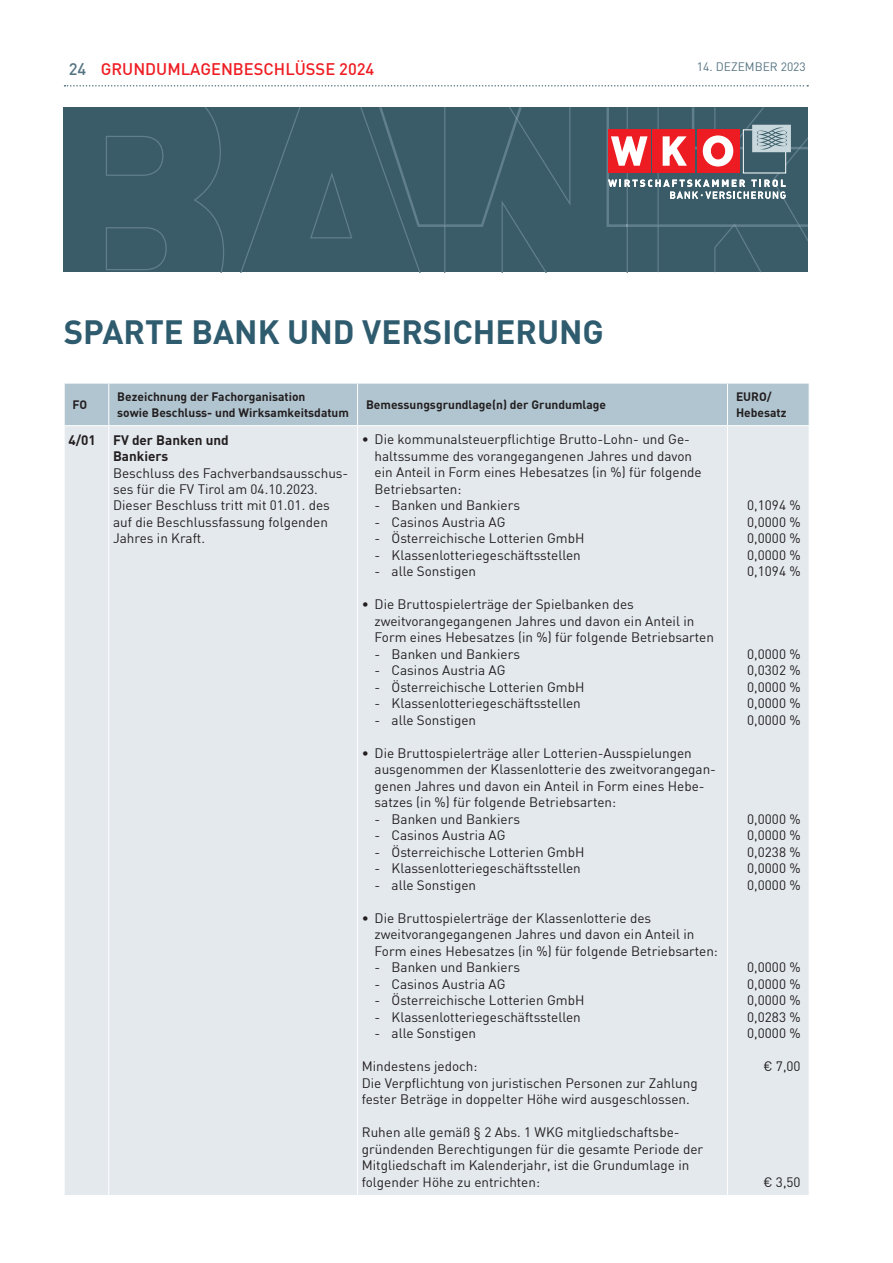
<style>
.page{position:relative;width:893px;height:1263px;background:#fff}
.page>*{position:absolute;margin:0;border:0;box-sizing:border-box;transform-origin:0 0}
.t1{font:700 33px "DIN";color:#2e5b6e}
.t2{font:500 16.5px "DIN";color:#ee1d23}
.t3{font:13.5px/16.5px "DIN";color:#231f20}
.t4{font:700 13.5px/16.5px "DIN";color:#231f20}
.t5{font:700 12px/16.5px "DIN";color:#231f20}
.t6{font:12px "DIN";color:#557482}
.s1{color:#557482}
</style>
<div class="page">
<svg style="left:65px;top:85px;width:743px;height:2px"></svg>
<div style="left:65px;top:384px;width:744px;height:41px;background:#b1c5d0"></div>
<div style="left:65px;top:426px;width:744px;height:769px;background:#e4e9ed"></div>
<hr style="left:108px;top:383px;width:1px;height:42px;background:#fff">
<hr style="left:357px;top:383px;width:1px;height:42px;background:#fff">
<hr style="left:727px;top:383px;width:1px;height:42px;background:#fff">
<hr style="left:108px;top:426px;width:1px;height:769px;background:#fff">
<hr style="left:357px;top:426px;width:1px;height:769px;background:#fff">
<hr style="left:727px;top:426px;width:1px;height:769px;background:#fff">
<svg style="left:64px;top:107px;width:744px;height:166px;background:#47606c"></svg>
<p class="t2" style="left:69px;top:58px;width:307px"><span class="s1">24</span> GRUNDUMLAGENBESCHLÜSSE 2024</p>
<p class="t6" style="left:697px;top:59px;width:110px">14. DEZEMBER 2023</p>
<h1 class="t1" style="left:64px;top:310px;width:542px">SPARTE BANK UND VERSICHERUNG</h1>
<p class="t5" style="left:73px;top:396px;width:16px">FO</p>
<p class="t5" style="left:117px;top:388px;width:233px">Bezeichnung der Fachorganisation<br>sowie Beschluss- und Wirksamkeitsdatum</p>
<p class="t5" style="left:366px;top:396px;width:242px">Bemessungsgrundlage(n) der Grundumlage</p>
<p class="t5" style="left:736px;top:388px;width:52px">EURO/<br>Hebesatz</p>
<p class="t4" style="left:68px;top:431px;width:29px">4/01</p>
<p class="t4" style="left:113px;top:431px;width:117px">FV der Banken und<br>Bankiers</p>
<p class="t3" style="left:113px;top:464px;width:237px">Beschluss des Fachverbandsausschus&shy;ses für die FV Tirol am 04.10.2023.<br>Dieser Beschluss tritt mit 01.01. des auf die Beschlussfassung folgenden<br>Jahres in Kraft.</p>
<p class="t3" style="left:375px;top:431px;width:329px;text-indent:-13px">• Die kommunalsteuerpflichtige Brutto-Lohn- und Ge&shy;haltssumme des vorangegangenen Jahres und davon ein Anteil in Form eines Hebesatzes (in %) für folgende Betriebsarten:</p>
<p class="t3" style="left:375px;top:497px;width:147px">- Banken und Bankiers</p>
<p class="t3" style="left:375px;top:514px;width:132px">- Casinos Austria AG</p>
<p class="t3" style="left:375px;top:530px;width:211px">- Österreichische Lotterien GmbH</p>
<p class="t3" style="left:375px;top:547px;width:208px">- Klassenlotteriegeschäftsstellen</p>
<p class="t3" style="left:375px;top:563px;width:103px">- alle Sonstigen</p>
<p class="t3" style="left:375px;top:596px;width:341px;text-indent:-13px">• Die Bruttospielerträge der Spielbanken des zweitvorangegangenen Jahres und davon ein Anteil in<br>Form eines Hebesatzes (in %) für folgende Betriebsarten</p>
<p class="t3" style="left:375px;top:646px;width:147px">- Banken und Bankiers</p>
<p class="t3" style="left:375px;top:662px;width:132px">- Casinos Austria AG</p>
<p class="t3" style="left:375px;top:679px;width:211px">- Österreichische Lotterien GmbH</p>
<p class="t3" style="left:375px;top:695px;width:208px">- Klassenlotteriegeschäftsstellen</p>
<p class="t3" style="left:375px;top:712px;width:103px">- alle Sonstigen</p>
<p class="t3" style="left:375px;top:745px;width:343px;text-indent:-13px">• Die Bruttospielerträge aller Lotterien-Ausspielungen ausgenommen der Klassenlotterie des zweitvorangegan&shy;genen Jahres und davon ein Anteil in Form eines Hebe&shy;satzes (in %) für folgende Betriebsarten:</p>
<p class="t3" style="left:375px;top:810px;width:147px">- Banken und Bankiers</p>
<p class="t3" style="left:375px;top:827px;width:132px">- Casinos Austria AG</p>
<p class="t3" style="left:375px;top:843px;width:211px">- Österreichische Lotterien GmbH</p>
<p class="t3" style="left:375px;top:860px;width:208px">- Klassenlotteriegeschäftsstellen</p>
<p class="t3" style="left:375px;top:876px;width:103px">- alle Sonstigen</p>
<p class="t3" style="left:375px;top:909px;width:345px;text-indent:-13px">• Die Bruttospielerträge der Klassenlotterie des zweitvorangegangenen Jahres und davon ein Anteil in<br>Form eines Hebesatzes (in %) für folgende Betriebsarten:</p>
<p class="t3" style="left:375px;top:959px;width:147px">- Banken und Bankiers</p>
<p class="t3" style="left:375px;top:975px;width:132px">- Casinos Austria AG</p>
<p class="t3" style="left:375px;top:992px;width:211px">- Österreichische Lotterien GmbH</p>
<p class="t3" style="left:375px;top:1008px;width:208px">- Klassenlotteriegeschäftsstellen</p>
<p class="t3" style="left:375px;top:1025px;width:103px">- alle Sonstigen</p>
<p class="t3" style="left:362px;top:1058px;width:337px">Mindestens jedoch:<br>Die Verpflichtung von juristischen Personen zur Zahlung fester Beträge in doppelter Höhe wird ausgeschlossen.</p>
<p class="t3" style="left:362px;top:1124px;width:343px">Ruhen alle gemäß § 2 Abs. 1 WKG mitgliedschaftsbe&shy;gründenden Berechtigungen für die gesamte Periode der Mitgliedschaft im Kalenderjahr, ist die Grundumlage in folgender Höhe zu entrichten:</p>
<p class="t3" style="left:747px;top:497px;width:55px;text-align:justify">0,1094 % 0,0000 % 0,0000 % 0,0000 % 0,1094 %</p>
<p class="t3" style="left:747px;top:645px;width:55px;text-align:justify">0,0000 % 0,0302 % 0,0000 % 0,0000 % 0,0000 %</p>
<p class="t3" style="left:747px;top:810px;width:55px;text-align:justify">0,0000 % 0,0000 % 0,0238 % 0,0000 % 0,0000 %</p>
<p class="t3" style="left:747px;top:959px;width:55px;text-align:justify">0,0000 % 0,0000 % 0,0000 % 0,0283 % 0,0000 %</p>
<p class="t3" style="left:763px;top:1058px;width:39px">€ 7,00</p>
<p class="t3" style="left:763px;top:1173px;width:39px">€ 3,50</p>
</div>
